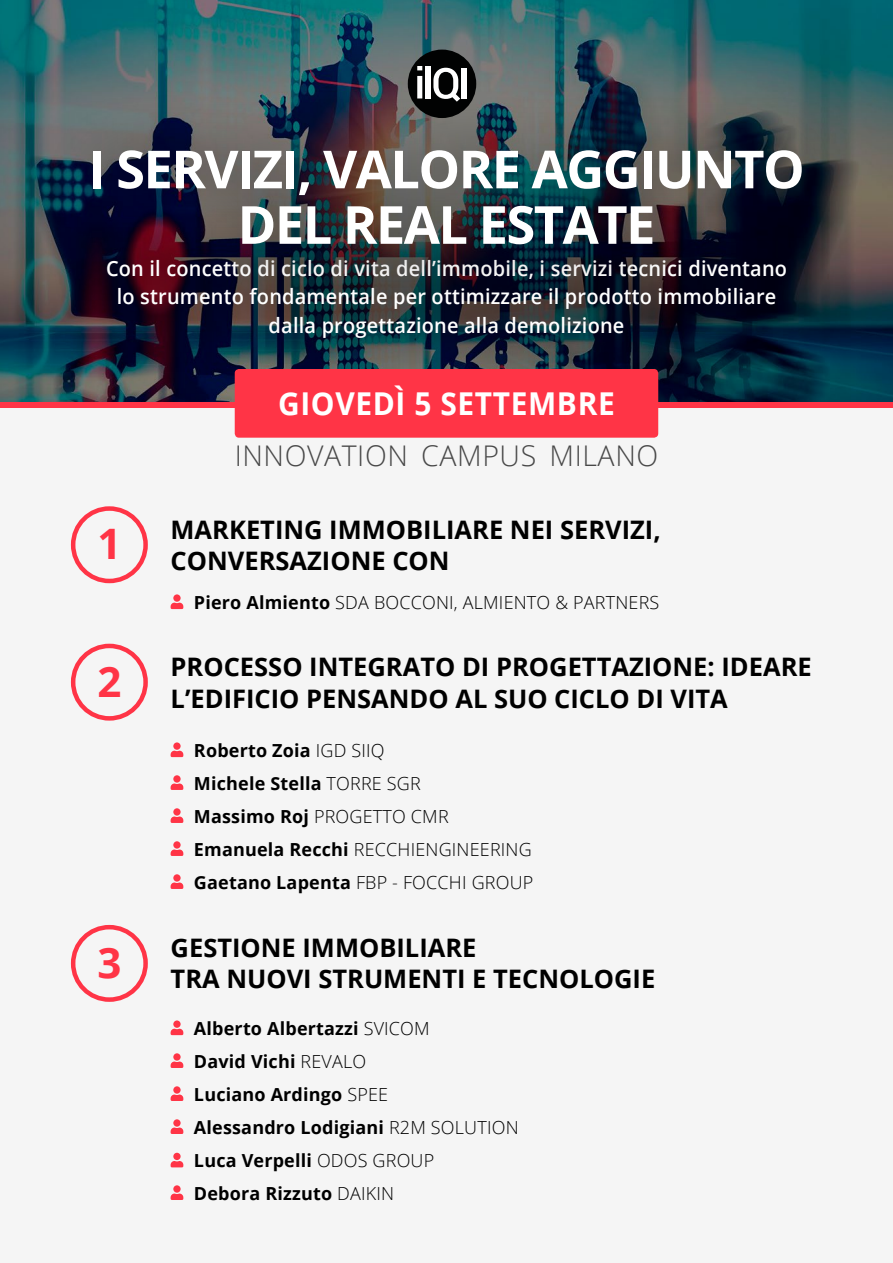
<style>
.page{position:relative;width:893px;height:1263px;background:#f5f5f5}
.page>*{position:absolute;margin:0;border:0;box-sizing:border-box;transform-origin:0 0}
.t1{font:700 52.5px/55.5px "Open Sans";letter-spacing:-.03em;color:#fff;text-align:center}
.t2{font:700 42px "Open Sans";color:#ff3446}
.t3{font:700 31.5px "Open Sans";letter-spacing:.02em;color:#fff;scale:.95 1}
.t4{font:300 28.5px "Open Sans";letter-spacing:.02em;color:#484848}
.t5{font:700 25.5px "Open Sans";color:#000}
.t6{font:600 21px/28.5px "Open Sans";letter-spacing:.01em;color:#fff;text-align:center;scale:.95 1}
.t7{font:700 18px/33px "Open Sans";letter-spacing:.01em;color:#000}
.t8{font:300 18px/33px "Open Sans";letter-spacing:.01em;color:#000}
.s1{font-weight:300}
.s2{font-weight:700}
</style>
<div class="page">
<img style="left:0;top:0;width:893px;height:402px">
<div style="left:0;top:402px;width:893px;height:5px;background:#ff3446"></div>
<div style="left:40px;top:189px;width:813px;height:218px;background:#000;opacity:.95"></div>
<div style="left:35px;top:92px;width:823px;height:210px;background:#000;opacity:.66"></div>
<div style="left:235px;top:369px;width:423px;height:69px;background:#ff3446;border-radius:4px"></div>
<div style="left:408px;top:50px;width:68px;height:68px;background:#010202;border-radius:50%"></div>
<svg style="left:417px;top:66px;width:5px;height:32px"></svg>
<div style="left:426px;top:66px;width:5px;height:32px;background:#fff"></div>
<svg style="left:433px;top:68px;width:27px;height:34px"></svg>
<div style="left:462px;top:68px;width:5px;height:30px;background:#fff"></div>
<div style="left:71px;top:644px;width:77px;height:77px;border:4px solid #ff3446;border-radius:50%"></div>
<svg style="left:171px;top:742px;width:12px;height:15px"></svg>
<svg style="left:171px;top:775px;width:12px;height:15px"></svg>
<svg style="left:171px;top:808px;width:12px;height:15px"></svg>
<svg style="left:171px;top:841px;width:12px;height:15px"></svg>
<svg style="left:171px;top:874px;width:12px;height:15px"></svg>
<div style="left:71px;top:506px;width:77px;height:77px;border:4px solid #ff3446;border-radius:50%"></div>
<svg style="left:171px;top:594px;width:12px;height:15px"></svg>
<div style="left:71px;top:925px;width:77px;height:77px;border:4px solid #ff3446;border-radius:50%"></div>
<svg style="left:171px;top:1020px;width:12px;height:15px"></svg>
<svg style="left:171px;top:1053px;width:12px;height:15px"></svg>
<svg style="left:171px;top:1086px;width:12px;height:15px"></svg>
<svg style="left:171px;top:1119px;width:12px;height:15px"></svg>
<svg style="left:171px;top:1153px;width:12px;height:14px"></svg>
<svg style="left:171px;top:1185px;width:12px;height:15px"></svg>
<h1 class="t1" style="left:88px;top:140px;width:718px">I SERVIZI, VALORE AGGIUNTO<br>DEL REAL ESTATE</h1>
<p class="t6" style="left:106px;top:253px;width:718px">Con il concetto di ciclo di vita dell’immobile, i servizi tecnici diventano lo strumento fondamentale per ottimizzare il prodotto immobiliare dalla progettazione alla demolizione</p>
<h3 class="t3" style="left:278px;top:382px;width:190px">GIOVEDÌ 5 SETTE</h3>
<h3 class="t3" style="left:528px;top:382px;width:71px">MBRE</h3>
<h3 class="t4" style="left:235px;top:436px;width:425px">INNOVATION CAMPUS MILANO</h3>
<h2 class="t2" style="left:97px;top:514px;width:25px">1</h2>
<h3 class="t5" style="left:171px;top:511px;width:20px">MAR</h3>
<h3 class="t5" style="left:229px;top:511px;width:33px">KETING</h3>
<h3 class="t5" style="left:329px;top:511px;width:108px">I MMOBILIARE</h3>
<h3 class="t5" style="left:510px;top:511px;width:14px">NEI</h3>
<h3 class="t5" style="left:560px;top:511px;width:14px">SERVIZI</h3>
<h3 class="t5" style="left:653px;top:511px;width:9px">,</h3>
<h3 class="t5" style="left:171px;top:543px;width:34px">CONVERSAZIONE</h3>
<h3 class="t5" style="left:392px;top:543px;width:36px">CON</h3>
<p class="t7" style="left:194px;top:585px;width:204px">PIERO ALMIENTO <span class="s1">SDA BOCCONI</span></p>
<p class="t8" style="left:454px;top:585px;width:20px">, ALMI</p>
<p class="t8" style="left:504px;top:585px;width:23px">ENTO</p>
<p class="t8" style="left:555px;top:585px;width:106px">&amp; PARTNERS</p>
<h2 class="t2" style="left:97px;top:652px;width:25px">2</h2>
<h3 class="t5" style="left:171px;top:649px;width:86px">PROCESSO</h3>
<h3 class="t5" style="left:309px;top:649px;width:17px">INTEGRATO</h3>
<h3 class="t5" style="left:462px;top:649px;width:51px">DI PROGETTAZIONE</h3>
<h3 class="t5" style="left:708px;top:649px;width:30px">: IDEARE</h3>
<h3 class="t5" style="left:171px;top:680px;width:154px">L’EDI FICIO PENSANDO</h3>
<h3 class="t5" style="left:455px;top:680px;width:57px">AL SUO</h3>
<h3 class="t5" style="left:554px;top:680px;width:132px">CICLO DI VITA</h3>
<p class="t7" style="left:194px;top:733px;width:228px">ROBERTO ZOIA <span class="s1">I GD SII Q<br></span>M ICHELE STELLA <span class="s1">TO RRE SGR<br></span>MASSIMO ROJ <span class="s1">P ROGETTO</span></p>
<p class="t8" style="left:194px;top:799px;width:339px;text-indent:217px">CM R<br><span class="s2">EMANUELA RECCHI</span> RECCHI ENGIN EERING<br><span class="s2">GAETANO LAPENTA</span> FBP - FOCC</p>
<p class="t8" style="left:449px;top:865px;width:60px">HI GROUP</p>
<h2 class="t2" style="left:97px;top:933px;width:25px">3</h2>
<h3 class="t5" style="left:171px;top:929px;width:35px">GESTIONE</h3>
<h3 class="t5" style="left:303px;top:929px;width:108px">I MMOBILIARE</h3>
<h3 class="t5" style="left:171px;top:961px;width:18px">TRA</h3>
<h3 class="t5" style="left:226px;top:961px;width:18px">NUOVI</h3>
<h3 class="t5" style="left:318px;top:961px;width:17px">STRU</h3>
<h3 class="t5" style="left:383px;top:961px;width:39px">MENTI</h3>
<h3 class="t5" style="left:472px;top:961px;width:84px">ETECNOLOGIE</h3>
<p class="t7" style="left:194px;top:1011px;width:249px">ALBERTO ALBERTAZZI <span class="s1">SVICOM<br></span>DAVID VICHI <span class="s1">REVALO<br></span>LUCIANO ARDINGO <span class="s1">SP EE<br></span>ALESSANDRO LODIGIANI <span class="s1">R2M SOLUTION<br></span>LUCA VERPELLI <span class="s1">ODOS GROUP<br></span>DEBORA RIZZUTO <span class="s1">DAI KIN</span></p>
</div>
